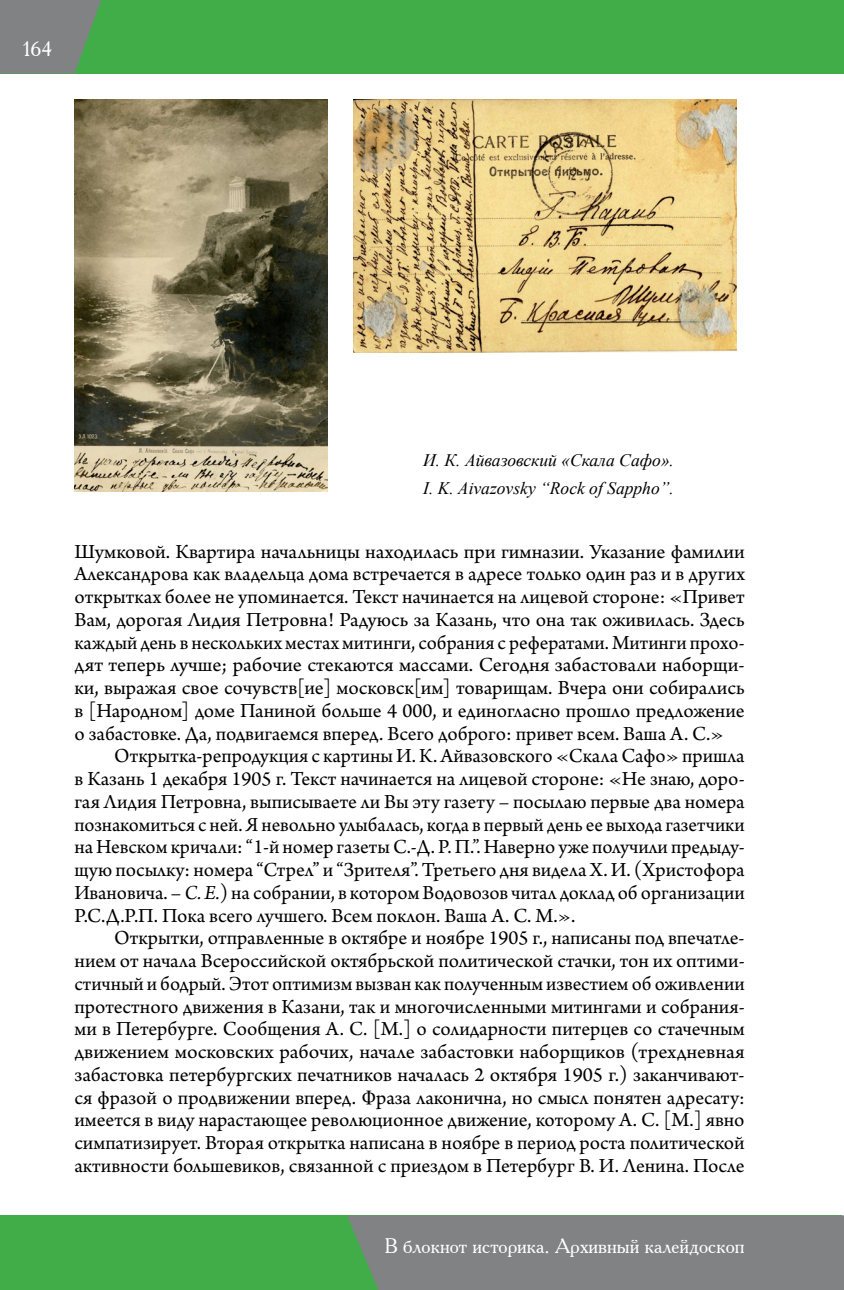
<style>
.page{position:relative;width:844px;height:1290px;background:#fff}
.page>*{position:absolute;margin:0;border:0;box-sizing:border-box;transform-origin:0 0}
.t1{font:21px "Arno Pro";color:#000}
.t2{font:21px "Academy ACTT";color:#fff}
.t3{font:italic 17.5px/27.5px "Times New Roman";color:#000}
.s1{font-style:italic}
</style>
<div class="page">
<div style="left:0;top:0;width:843px;height:74px;background:#40ad49"></div>
<svg style="left:0;top:0;width:101px;height:74px;background:#77877c"></svg>
<div style="left:0;top:1215px;width:841px;height:75px;background:#40ad49"></div>
<div style="left:347px;top:1215px;width:496px;height:75px;background:#808284"></div>
<img style="left:74px;top:99px;width:253px;height:392px">
<img style="left:353px;top:99px;width:383px;height:253px">
<p class="t2" style="left:22px;top:36px;width:31px">164</p>
<p class="t3" style="left:423px;top:446px;width:252px">И. К. Айвазовский «Скала Сафо».<br>I. K. Aivazovsky “Rock of Sappho”.</p>
<p class="t1" style="left:74px;top:539px;width:671px">Шумковой. Квартира начальницы находилась при гимназии. Указание фамилии</p>
<p class="t1" style="left:74px;top:562px;width:671px">Александрова как владельца дома встречается в адресе только один раз и в других</p>
<p class="t1" style="left:74px;top:585px;width:671px">открытках более не упоминается. Текст начинается на лицевой стороне: «Привет</p>
<p class="t1" style="left:74px;top:607px;width:671px">Вам, дорогая Лидия Петровна! Радуюсь за Казань, что она так оживилась. Здесь</p>
<p class="t1" style="left:74px;top:630px;width:671px">каждый день в нескольких местах митинги, собрания с рефератами. Митинги прохо-</p>
<p class="t1" style="left:74px;top:653px;width:671px">дят теперь лучше; рабочие стекаются массами. Сегодня забастовали наборщи-</p>
<p class="t1" style="left:74px;top:676px;width:671px">ки, выражая свое сочувств[ие] московск[им] товарищам. Вчера они собирались</p>
<p class="t1" style="left:74px;top:698px;width:671px">в [Народном] доме Паниной больше 4 000, и единогласно прошло предложение</p>
<p class="t1" style="left:74px;top:721px;width:650px">о забастовке. Да, подвигаемся вперед. Всего доброго: привет всем. Ваша А. С.»</p>
<p class="t1" style="left:114px;top:744px;width:632px">Открытка-репродукция с картины И. К. Айвазовского «Скала Сафо» пришла</p>
<p class="t1" style="left:74px;top:767px;width:671px">в Казань 1 декабря 1905 г. Текст начинается на лицевой стороне: «Не знаю, доро-</p>
<p class="t1" style="left:74px;top:789px;width:671px">гая Лидия Петровна, выписываете ли Вы эту газету – посылаю первые два номера</p>
<p class="t1" style="left:74px;top:812px;width:671px">познакомиться с ней. Я невольно улыбалась, когда в первый день ее выхода газетчики</p>
<p class="t1" style="left:74px;top:835px;width:671px">на Невском кричали: “1-й номер газеты С.-Д. Р. П.”. Наверно уже получили предыду-</p>
<p class="t1" style="left:74px;top:858px;width:671px">щую посылку: номера “Стрел” и “Зрителя”. Третьего дня видела Х. И. (Христофора</p>
<p class="t1" style="left:74px;top:880px;width:671px">Ивановича. – <span class="s1">С. Е.</span>) на собрании, в котором Водовозов читал доклад об организации</p>
<p class="t1" style="left:74px;top:903px;width:502px">Р.С.Д.Р.П. Пока всего лучшего. Всем поклон. Ваша А. С. М.».</p>
<p class="t1" style="left:114px;top:926px;width:631px">Открытки, отправленные в октябре и ноябре 1905 г., написаны под впечатле-</p>
<p class="t1" style="left:74px;top:949px;width:671px">нием от начала Всероссийской октябрьской политической стачки, тон их оптими-</p>
<p class="t1" style="left:74px;top:971px;width:671px">стичный и бодрый. Этот оптимизм вызван как полученным известием об оживлении</p>
<p class="t1" style="left:74px;top:994px;width:671px">протестного движения в Казани, так и многочисленными митингами и собрания-</p>
<p class="t1" style="left:74px;top:1017px;width:671px">ми в Петербурге. Сообщения А. С. [М.] о солидарности питерцев со стачечным</p>
<p class="t1" style="left:74px;top:1040px;width:671px">движением московских рабочих, начале забастовки наборщиков (трехдневная</p>
<p class="t1" style="left:74px;top:1062px;width:671px">забастовка петербургских печатников началась 2 октября 1905 г.) заканчивают-</p>
<p class="t1" style="left:74px;top:1085px;width:671px">ся фразой о продвижении вперед. Фраза лаконична, но смысл понятен адресату:</p>
<p class="t1" style="left:74px;top:1108px;width:671px">имеется в виду нарастающее революционное движение, которому А. С. [М.] явно</p>
<p class="t1" style="left:74px;top:1131px;width:671px">симпатизирует. Вторая открытка написана в ноябре в период роста политической</p>
<p class="t1" style="left:74px;top:1153px;width:671px">активности большевиков, связанной с приездом в Петербург В. И. Ленина. После</p>
<p class="t2" style="left:384px;top:1233px;width:362px">В блокнот историка. Архивный калейдоскоп</p>
</div>
